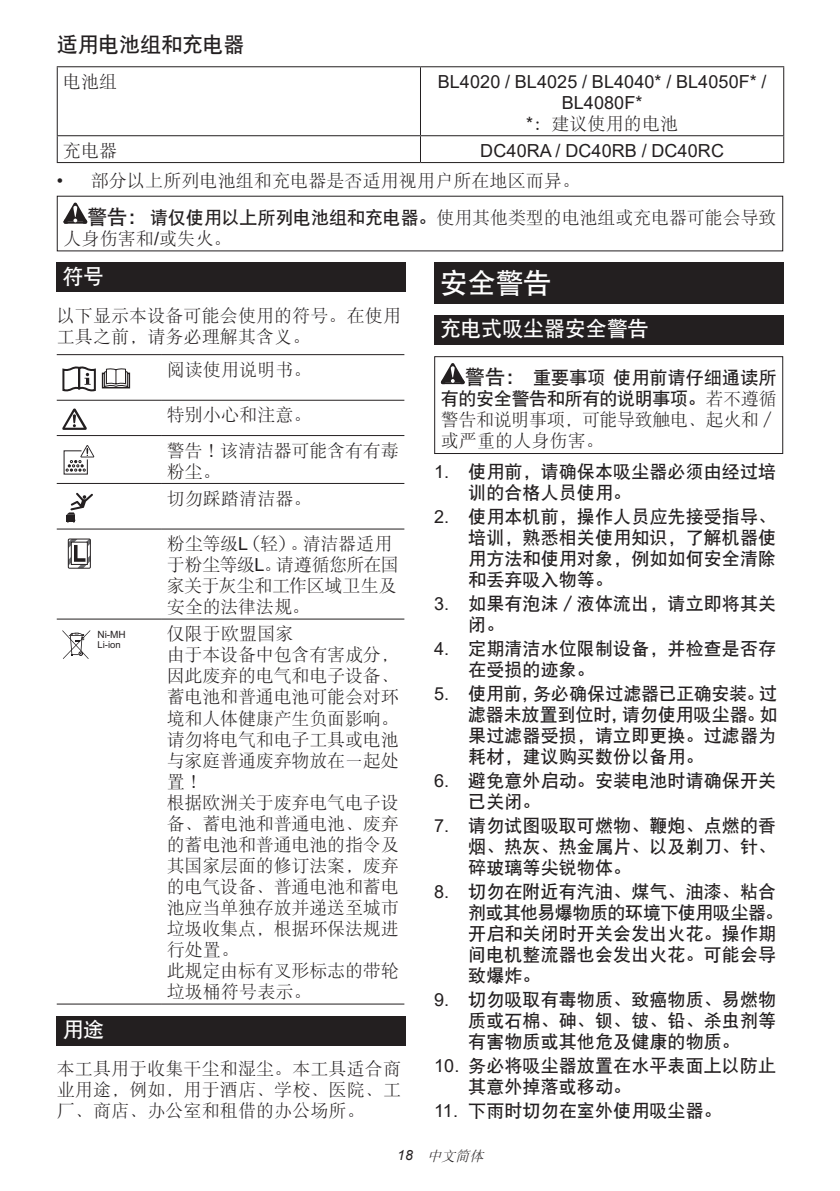
<style>
.page{position:relative;width:840px;height:1191px;background:#fff}
.page>*{position:absolute;margin:0;border:0;box-sizing:border-box;transform-origin:0 0}
.t1{font:28px "DFP Hei W7";color:#fff}
.t2{font:21px "DFP Hei W7";letter-spacing:-.01em;color:#fff}
.t3{font:21px "DFP Hei W7";letter-spacing:-.01em;color:#231f20}
.t4{font:18px/21px "DFP Song W3";letter-spacing:-.01em;color:#231f20}
.t5{font:18px/21px "DFP Hei W7";letter-spacing:.005em;color:#231f20}
.t6{font:18px/21px "Arial";letter-spacing:.005em;color:#231f20;text-align:center}
.t7{font:18px/21px "DFP Hei W7";letter-spacing:-.02em;color:#231f20;text-align:right}
.t8{font:italic 14px "DFP Song W3";color:#231f20}
.t9{font:10px "Arial";color:#231f20}
.t10{font:9.6px "Arial";color:#231f20}
.s1{font-family:"Arial"}
.s2{font-family:"DFP Hei W7";font-size:20px}
.s3{font-family:"DFP Hei W7"}
.s4{font-size:20px}
.s5{font-family:"DFP Song W3"}
</style>
<div class="page">
<hr style="left:57px;top:66px;width:363px;height:1px;background:#231f20">
<hr style="left:57px;top:67px;width:1px;height:68px;background:#231f20">
<hr style="left:420px;top:66px;width:363px;height:1px;background:#231f20">
<hr style="left:420px;top:67px;width:1px;height:68px;background:#231f20">
<hr style="left:782px;top:67px;width:1px;height:68px;background:#231f20">
<hr style="left:57px;top:135px;width:363px;height:1px;background:#231f20">
<svg style="left:57px;top:136px;width:1px;height:26px"></svg>
<hr style="left:420px;top:135px;width:363px;height:1px;background:#231f20">
<svg style="left:420px;top:136px;width:1px;height:26px"></svg>
<hr style="left:57px;top:162px;width:363px;height:1px;background:#231f20">
<hr style="left:420px;top:162px;width:363px;height:1px;background:#231f20">
<svg style="left:63px;top:203px;width:24px;height:21px"></svg>
<div style="left:57px;top:263px;width:348px;height:29px;background:#231f20"></div>
<hr style="left:57px;top:354px;width:104px;height:1px;background:#231f20">
<hr style="left:161px;top:354px;width:243px;height:1px;background:#231f20">
<hr style="left:57px;top:400px;width:104px;height:1px;background:#231f20">
<hr style="left:161px;top:400px;width:243px;height:1px;background:#231f20">
<hr style="left:57px;top:435px;width:104px;height:1px;background:#231f20">
<hr style="left:161px;top:435px;width:243px;height:1px;background:#231f20">
<hr style="left:57px;top:483px;width:104px;height:1px;background:#231f20">
<hr style="left:161px;top:483px;width:243px;height:1px;background:#231f20">
<hr style="left:57px;top:528px;width:104px;height:1px;background:#231f20">
<hr style="left:161px;top:528px;width:243px;height:1px;background:#231f20">
<hr style="left:57px;top:618px;width:104px;height:1px;background:#231f20">
<hr style="left:161px;top:618px;width:243px;height:1px;background:#231f20">
<hr style="left:57px;top:1003px;width:104px;height:1px;background:#231f20">
<hr style="left:161px;top:1003px;width:243px;height:1px;background:#231f20">
<svg style="left:62px;top:366px;width:69px;height:26px"></svg>
<svg style="left:62px;top:409px;width:25px;height:21px"></svg>
<svg style="left:63px;top:445px;width:31px;height:30px"></svg>
<svg style="left:66px;top:493px;width:27px;height:29px"></svg>
<svg style="left:68px;top:539px;width:22px;height:29px"></svg>
<svg style="left:62px;top:630px;width:28px;height:29px"></svg>
<div style="left:57px;top:1016px;width:348px;height:29px;background:#231f20"></div>
<div style="left:434px;top:263px;width:348px;height:41px;background:#231f20"></div>
<div style="left:434px;top:315px;width:348px;height:29px;background:#231f20"></div>
<svg style="left:440px;top:363px;width:24px;height:21px"></svg>
<div style="left:434px;top:356px;width:348px;height:98px;border:1px solid #231f20"></div>
<p class="t3" style="left:57px;top:34px;width:189px">适用电池组和充电器</p>
<p class="t4" style="left:63px;top:71px;width:56px">电池组</p>
<p class="t6" style="left:437px;top:71px;width:330px">BL4020 / BL4025 / BL4040* / BL4050F* /<br>BL4080F*</p>
<p class="t4" style="left:526px;top:113px;width:153px"><span class="s1">*</span>：建议使用的电池</p>
<p class="t4" style="left:63px;top:140px;width:56px">充电器</p>
<p class="t6" style="left:480px;top:140px;width:245px">DC40RA / DC40RB / DC40RC</p>
<p class="t4" style="left:87px;top:162px;width:690px;line-height:36.6px;text-indent:-30px"><span class="s1">•</span> 部分以上所列电池组和充电器是否适用视用户所在地区而异。<br><span class="s2">警告：</span><span class="s3">请仅使用以上所列电池组和充电器。</span>使用其他类型的电池组或充电器可能会导致</p>
<p class="t4" style="left:63px;top:228px;width:169px">人身伤害和<span class="s1">/</span>或失火。</p>
<p class="t2" style="left:62px;top:265px;width:43px">符号</p>
<p class="t4" style="left:57px;top:305px;width:345px">以下显示本设备可能会使用的符号。在使用工具之前，请务必理解其含义。</p>
<p class="t4" style="left:167px;top:359px;width:146px">阅读使用说明书。</p>
<p class="t4" style="left:167px;top:397px;width:233px;line-height:35.4px">特别小心和注意。<br>警告！该清洁器可能含有有毒</p>
<p class="t4" style="left:167px;top:458px;width:146px;line-height:26.8px">粉尘。<br>切勿踩踏清洁器。</p>
<p class="t4" style="left:167px;top:533px;width:233px">粉尘等级<span class="s1">L</span>（轻）。清洁器适用于粉尘等级<span class="s1">L</span>。请遵循您所在国家关于灰尘和工作区域卫生及安全的法律法规。</p>
<p class="t9" style="left:97px;top:627px;width:30px">Ni-MH</p>
<p class="t10" style="left:97px;top:638px;width:25px">Li-ion</p>
<h1 class="t1" style="left:439px;top:268px;width:113px">安全警告</h1>
<p class="t2" style="left:439px;top:318px;width:210px">充电式吸尘器安全警告</p>
<p class="t7" style="left:440px;top:367px;width:337px"><span class="s4">警告：</span>重要事项使用前请仔细通读所<br>有的安全警告和所有的说明事项。<span class="s5">若不遵循</span></p>
<p class="t4" style="left:440px;top:409px;width:337px">警告和说明事项，可能导致触电、起火和／或严重的人身伤害。</p>
<p class="t5" style="left:468px;top:461px;width:309px;text-indent:-34px"><span class="s1">1.</span> 使用前，请确保本吸尘器必须由经过培训的合格人员使用。</p>
<p class="t5" style="left:468px;top:506px;width:309px;text-align:justify;text-indent:-34px"><span class="s1">2.</span> 使用本机前，操作人员应先接受指导、培训，熟悉相关使用知识，了解机器使用方法和使用对象，例如如何安全清除和丢弃吸入物等。</p>
<p class="t5" style="left:468px;top:593px;width:309px;text-indent:-34px"><span class="s1">3.</span> 如果有泡沫／液体流出，请立即将其关闭。</p>
<p class="t5" style="left:468px;top:638px;width:309px;text-indent:-34px"><span class="s1">4.</span> 定期清洁水位限制设备，并检查是否存在受损的迹象。</p>
<p class="t5" style="left:468px;top:683px;width:311px;text-align:justify;text-indent:-34px"><span class="s1">5.</span> 使用前，务必确保过滤器已正确安装。过滤器未放置到位时，请勿使用吸尘器。如果过滤器受损，请立即更换。过滤器为耗材，建议购买数份以备用。</p>
<p class="t5" style="left:468px;top:770px;width:309px;text-indent:-34px"><span class="s1">6.</span> 避免意外启动。安装电池时请确保开关已关闭。</p>
<p class="t5" style="left:468px;top:815px;width:309px;text-align:justify;text-indent:-34px"><span class="s1">7.</span> 请勿试图吸取可燃物、鞭炮、点燃的香烟、热灰、热金属片、以及剃刀、针、碎玻璃等尖锐物体。</p>
<p class="t5" style="left:468px;top:881px;width:316px;text-indent:-34px"><span class="s1">8.</span> 切勿在附近有汽油、煤气、油漆、粘合剂或其他易爆物质的环境下使用吸尘器。开启和关闭时开关会发出火花。操作期间电机整流器也会发出火花。可能会导致爆炸。</p>
<p class="t5" style="left:468px;top:989px;width:309px;text-align:justify;text-indent:-34px"><span class="s1">9.</span> 切勿吸取有毒物质、致癌物质、易燃物质或石棉、砷、钡、铍、铅、杀虫剂等有害物质或其他危及健康的物质。</p>
<p class="t5" style="left:468px;top:1055px;width:309px;text-indent:-34px"><span class="s1">10.</span> 务必将吸尘器放置在水平表面上以防止其意外掉落或移动。</p>
<p class="t5" style="left:434px;top:1100px;width:289px"><span class="s1">11.</span> 下雨时切勿在室外使用吸尘器。</p>
<p class="t4" style="left:167px;top:623px;width:233px">仅限于欧盟国家<br>由于本设备中包含有害成分，因此废弃的电气和电子设备、蓄电池和普通电池可能会对环境和人体健康产生负面影响。请勿将电气和电子工具或电池与家庭普通废弃物放在一起处置！<br>根据欧洲关于废弃电气电子设备、蓄电池和普通电池、废弃的蓄电池和普通电池的指令及其国家层面的修订法案，废弃的电气设备、普通电池和蓄电池应当单独存放并递送至城市垃圾收集点，根据环保法规进行处置。<br>此规定由标有叉形标志的带轮垃圾桶符号表示。</p>
<p class="t2" style="left:62px;top:1018px;width:43px">用途</p>
<p class="t4" style="left:57px;top:1058px;width:345px;text-align:justify">本工具用于收集干尘和湿尘。本工具适合商业用途，例如，用于酒店、学校、医院、工厂、商店、办公室和租借的办公场所。</p>
<p class="t8" style="left:397px;top:1148px;width:91px"><span class="s1">1 8</span> 中文简体</p>
</div>
